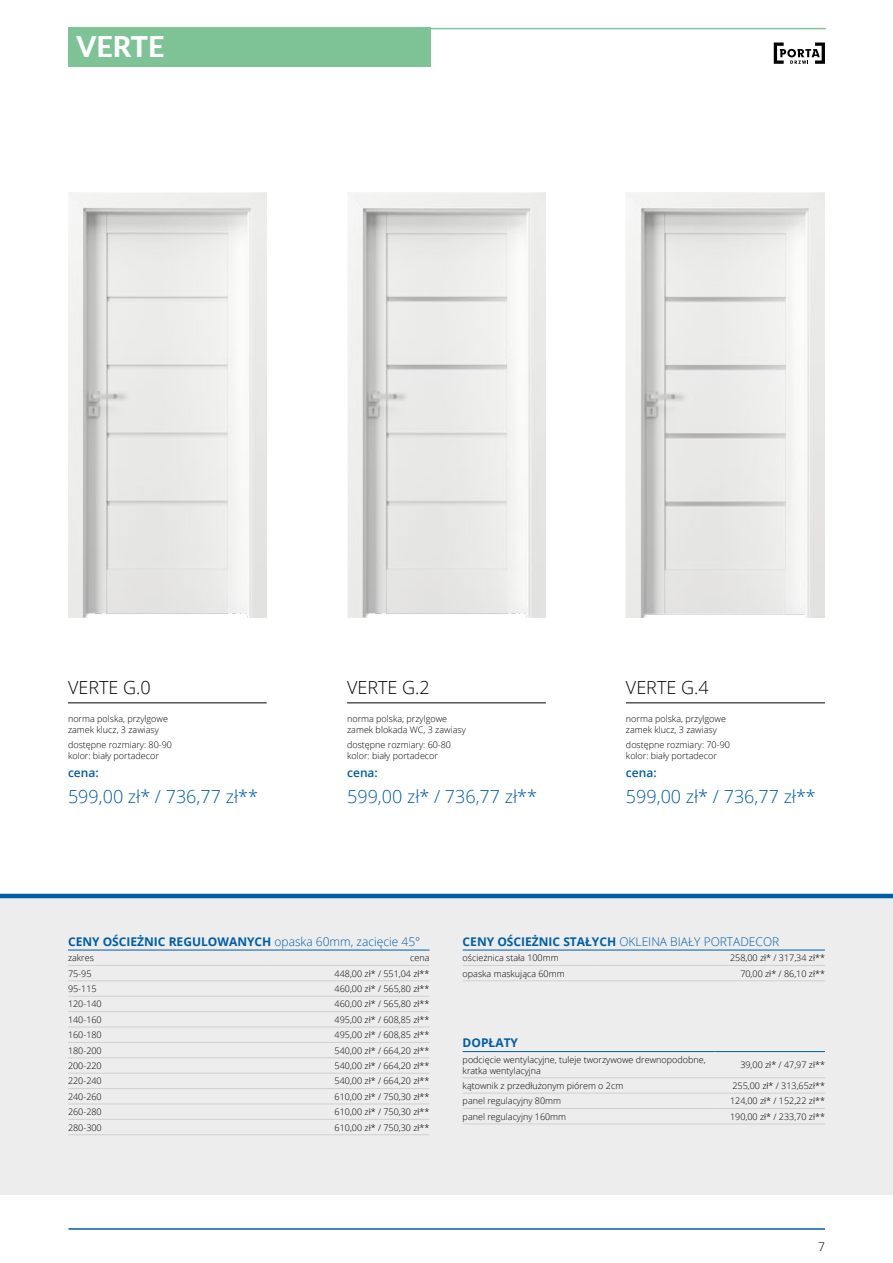
<style>
.page{position:relative;width:893px;height:1263px;background:#fff}
.page>*{position:absolute;margin:0;border:0;box-sizing:border-box;transform-origin:0 0}
.t1{font:800 28.5px "Lato";color:#fff}
.t2{font:300 18px "Open Sans";color:#005ea5}
.t3{font:300 18px "Open Sans";color:#000}
.t4{font:700 12px "Open Sans";color:#005ea5}
.t5{font:300 12px "Open Sans";color:#005ea5}
.t6{font:600 12px "Open Sans";color:#005ea5}
.t7{font:300 12px "Open Sans";color:#000}
.t8{font:300 9px/10.8px "Open Sans";color:#000}
.s1{font-weight:300}
.s2{font-weight:700}
</style>
<div class="page">
<hr style="left:68px;top:1228px;width:757px;height:2px;background:#005ea5">
<div style="left:0;top:897px;width:893px;height:298px;background:#ededed"></div>
<hr style="left:0;top:894px;width:893px;height:4px;background:#005ea5">
<hr style="left:68px;top:703px;width:199px;height:1px;background:#000">
<hr style="left:347px;top:703px;width:199px;height:1px;background:#000">
<hr style="left:626px;top:703px;width:199px;height:1px;background:#000">
<div style="left:68px;top:28px;width:362px;height:39px;background:#7ec395"></div>
<hr style="left:68px;top:28px;width:758px;height:1px;background:#7ec395">
<img style="left:626px;top:193px;width:199px;height:425px">
<img style="left:68px;top:193px;width:199px;height:425px">
<img style="left:347px;top:193px;width:199px;height:425px">
<hr style="left:68px;top:980px;width:199px;height:1px;background:#d0d0d0">
<hr style="left:267px;top:980px;width:162px;height:1px;background:#d0d0d0">
<hr style="left:68px;top:996px;width:199px;height:1px;background:#d0d0d0">
<hr style="left:267px;top:996px;width:162px;height:1px;background:#d0d0d0">
<hr style="left:68px;top:1011px;width:199px;height:1px;background:#d0d0d0">
<hr style="left:267px;top:1011px;width:162px;height:1px;background:#d0d0d0">
<hr style="left:68px;top:1027px;width:199px;height:1px;background:#d0d0d0">
<hr style="left:267px;top:1027px;width:162px;height:1px;background:#d0d0d0">
<hr style="left:68px;top:1042px;width:199px;height:1px;background:#d0d0d0">
<hr style="left:267px;top:1042px;width:162px;height:1px;background:#d0d0d0">
<hr style="left:68px;top:1057px;width:199px;height:1px;background:#d0d0d0">
<hr style="left:267px;top:1057px;width:162px;height:1px;background:#d0d0d0">
<hr style="left:68px;top:1073px;width:199px;height:1px;background:#d0d0d0">
<hr style="left:267px;top:1073px;width:162px;height:1px;background:#d0d0d0">
<hr style="left:68px;top:1088px;width:199px;height:1px;background:#d0d0d0">
<hr style="left:267px;top:1088px;width:162px;height:1px;background:#d0d0d0">
<hr style="left:68px;top:1104px;width:199px;height:1px;background:#d0d0d0">
<hr style="left:267px;top:1104px;width:162px;height:1px;background:#d0d0d0">
<hr style="left:68px;top:1119px;width:199px;height:1px;background:#d0d0d0">
<hr style="left:267px;top:1119px;width:162px;height:1px;background:#d0d0d0">
<hr style="left:68px;top:1134px;width:199px;height:1px;background:#d0d0d0">
<hr style="left:267px;top:1134px;width:162px;height:1px;background:#d0d0d0">
<hr style="left:68px;top:965px;width:199px;height:1px;background:#d0d0d0">
<hr style="left:267px;top:965px;width:162px;height:1px;background:#d0d0d0">
<hr style="left:68px;top:950px;width:199px;height:1px;background:#005ea5">
<hr style="left:267px;top:950px;width:162px;height:1px;background:#005ea5">
<hr style="left:463px;top:1051px;width:251px;height:1px;background:#005ea5">
<hr style="left:714px;top:1051px;width:111px;height:1px;background:#005ea5">
<hr style="left:463px;top:1077px;width:251px;height:1px;background:#d0d0d0">
<hr style="left:714px;top:1077px;width:111px;height:1px;background:#d0d0d0">
<hr style="left:463px;top:1093px;width:251px;height:1px;background:#d0d0d0">
<hr style="left:714px;top:1093px;width:111px;height:1px;background:#d0d0d0">
<hr style="left:463px;top:1108px;width:251px;height:1px;background:#d0d0d0">
<hr style="left:714px;top:1108px;width:111px;height:1px;background:#d0d0d0">
<hr style="left:463px;top:1124px;width:251px;height:1px;background:#d0d0d0">
<hr style="left:714px;top:1124px;width:111px;height:1px;background:#d0d0d0">
<hr style="left:463px;top:965px;width:136px;height:1px;background:#d0d0d0">
<hr style="left:599px;top:965px;width:226px;height:1px;background:#d0d0d0">
<hr style="left:463px;top:980px;width:136px;height:1px;background:#d0d0d0">
<hr style="left:599px;top:980px;width:226px;height:1px;background:#d0d0d0">
<hr style="left:463px;top:950px;width:136px;height:1px;background:#005ea5">
<hr style="left:599px;top:950px;width:226px;height:1px;background:#005ea5">
<svg style="left:774px;top:43px;width:51px;height:21px"></svg>
<h1 class="t1" style="left:77px;top:25px;width:89px">VERTE</h1>
<h2 class="t3" style="left:68px;top:675px;width:84px">VERTE G.0</h2>
<p class="t8" style="left:68px;top:713px;width:101px">norma polska, przylgowe zamek klucz, 3 zawiasy</p>
<p class="t8" style="left:68px;top:739px;width:105px">dostępne rozmiary: 80-90 kolor: biały portadecor</p>
<h3 class="t6" style="left:68px;top:765px;width:32px">cena:</h3>
<h2 class="t2" style="left:68px;top:784px;width:191px">599,00 zł* / 736,77 zł**</h2>
<h2 class="t3" style="left:347px;top:675px;width:84px">VERTE G.2</h2>
<p class="t8" style="left:347px;top:713px;width:120px">norma polska, przylgowe zamek blokada WC, 3 zawiasy</p>
<p class="t8" style="left:347px;top:739px;width:105px">dostępne rozmiary: 60-80 kolor: biały portadecor</p>
<h3 class="t6" style="left:347px;top:765px;width:32px">cena:</h3>
<h2 class="t2" style="left:347px;top:784px;width:191px">599,00 zł* / 736,77 zł**</h2>
<h2 class="t3" style="left:626px;top:675px;width:84px">VERTE G.4</h2>
<p class="t8" style="left:626px;top:713px;width:101px">norma polska, przylgowe zamek klucz, 3 zawiasy</p>
<p class="t8" style="left:626px;top:739px;width:105px">dostępne rozmiary: 70-90 kolor: biały portadecor</p>
<h3 class="t6" style="left:626px;top:765px;width:32px">cena:</h3>
<h2 class="t2" style="left:626px;top:784px;width:191px">599,00 zł* / 736,77 zł**</h2>
<h3 class="t4" style="left:68px;top:933px;width:354px">CENY OŚCIEŻNIC REGULOWANYCH <span class="s1">opaska 60mm, zacięcie 45°</span></h3>
<p class="t8" style="left:68px;top:952px;width:27px">zakres</p>
<p class="t8" style="left:410px;top:952px;width:21px">cena</p>
<p class="t8" style="left:68px;top:968px;width:25px">75-95</p>
<p class="t8" style="left:335px;top:968px;width:96px">448,00 zł* / 551,04 zł**</p>
<p class="t8" style="left:68px;top:983px;width:30px">95-115</p>
<p class="t8" style="left:335px;top:983px;width:96px">460,00 zł* / 565,80 zł**</p>
<p class="t8" style="left:68px;top:998px;width:35px">120-140</p>
<p class="t8" style="left:335px;top:998px;width:96px">460,00 zł* / 565,80 zł**</p>
<p class="t8" style="left:68px;top:1014px;width:35px">140-160</p>
<p class="t8" style="left:335px;top:1014px;width:96px">495,00 zł* / 608,85 zł**</p>
<p class="t8" style="left:68px;top:1029px;width:35px">160-180</p>
<p class="t8" style="left:335px;top:1029px;width:96px">495,00 zł* / 608,85 zł**</p>
<p class="t8" style="left:68px;top:1045px;width:35px">180-200</p>
<p class="t8" style="left:335px;top:1045px;width:96px">540,00 zł* / 664,20 zł**</p>
<p class="t8" style="left:68px;top:1060px;width:35px">200-220</p>
<p class="t8" style="left:335px;top:1060px;width:96px">540,00 zł* / 664,20 zł**</p>
<p class="t8" style="left:68px;top:1075px;width:35px">220-240</p>
<p class="t8" style="left:335px;top:1075px;width:96px">540,00 zł* / 664,20 zł**</p>
<p class="t8" style="left:68px;top:1091px;width:35px">240-260</p>
<p class="t8" style="left:335px;top:1091px;width:96px">610,00 zł* / 750,30 zł**</p>
<p class="t8" style="left:68px;top:1106px;width:35px">260-280</p>
<p class="t8" style="left:335px;top:1106px;width:96px">610,00 zł* / 750,30 zł**</p>
<p class="t8" style="left:68px;top:1121px;width:35px">280-300</p>
<p class="t8" style="left:335px;top:1121px;width:96px">610,00 zł* / 750,30 zł**</p>
<h3 class="t5" style="left:463px;top:933px;width:318px"><span class="s2">CENY OŚCIEŻNIC STAŁYCH</span> OKLEINA BIAŁY PORTADECOR</h3>
<p class="t8" style="left:463px;top:952px;width:98px">ościeżnica stała 100mm</p>
<p class="t8" style="left:730px;top:952px;width:96px">258,00 zł* / 317,34 zł**</p>
<p class="t8" style="left:463px;top:968px;width:103px">opaska maskująca 60mm</p>
<p class="t8" style="left:740px;top:968px;width:86px">70,00 zł* / 86,10 zł**</p>
<h3 class="t4" style="left:463px;top:1034px;width:57px">DOPŁATY</h3>
<p class="t8" style="left:463px;top:1054px;width:244px">podcięcie wentylacyjne, tuleje tworzywowe drewnopodobne, kratka wentylacyjna</p>
<p class="t8" style="left:740px;top:1059px;width:86px">39,00 zł* / 47,97 zł**</p>
<p class="t8" style="left:463px;top:1080px;width:162px">kątownik z przedłużonym piórem o 2cm</p>
<p class="t8" style="left:732px;top:1080px;width:94px">255,00 zł* / 313,65zł**</p>
<p class="t8" style="left:463px;top:1095px;width:100px">panel regulacyjny 80mm</p>
<p class="t8" style="left:730px;top:1095px;width:96px">124,00 zł* / 152,22 zł**</p>
<p class="t8" style="left:463px;top:1111px;width:105px">panel regulacyjny 160mm</p>
<p class="t8" style="left:730px;top:1111px;width:96px">190,00 zł* / 233,70 zł**</p>
<h3 class="t7" style="left:818px;top:1238px;width:8px">7</h3>
</div>
